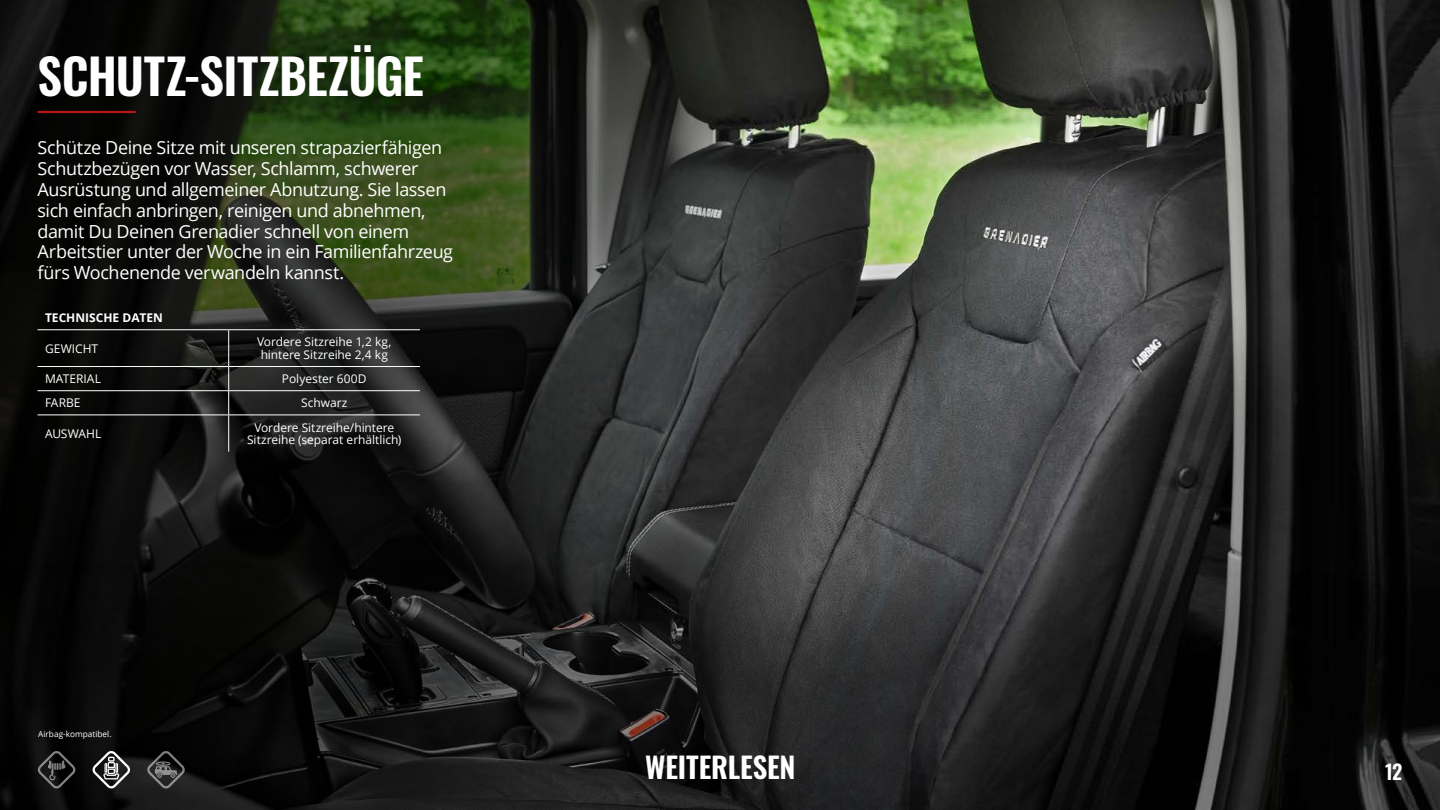
<style>
.page{position:relative;width:1440px;height:810px;background:#fff}
.page>*{position:absolute;margin:0;border:0;box-sizing:border-box;transform-origin:0 0}
.HDL_Interior{font:600 48.75px "Oswald";letter-spacing:-.01em;color:#fff}
.t1{font:600 28.88px "Oswald";letter-spacing:-.005em;color:#fff}
.t2{font:600 20.25px "Oswald";color:#fff}
.Bodycopy{font:18px/20.9px "Open Sans";letter-spacing:-.02em;color:#fff}
.Table_BC_center{font:12px/12.6px "Open Sans";letter-spacing:-.005em;color:#fff}
.Table_of_Contents{font:12px "Open Sans";letter-spacing:.005em;color:#fff}
.Table_HL{font:700 12px "Open Sans";color:#fff}
.Captions{font:8.25px "Open Sans";letter-spacing:.005em;color:#fff}
</style>
<div class="page">
<img style="left:810px;top:0;width:630px;height:564px">
<img style="left:0;top:0;width:810px;height:564px">
<img style="left:0;top:564px;width:1440px;height:246px">
<hr style="left:38px;top:329px;width:191px;height:1px;background:#fff">
<hr style="left:229px;top:329px;width:191px;height:1px;background:#fff">
<hr style="left:228px;top:330px;width:1px;height:36px;background:#fff">
<hr style="left:38px;top:366px;width:191px;height:1px;background:#fff">
<hr style="left:229px;top:366px;width:191px;height:1px;background:#fff">
<hr style="left:38px;top:390px;width:191px;height:1px;background:#fff">
<hr style="left:229px;top:390px;width:191px;height:1px;background:#fff">
<svg style="left:228px;top:367px;width:1px;height:48px"></svg>
<hr style="left:38px;top:415px;width:191px;height:1px;background:#fff">
<hr style="left:229px;top:415px;width:191px;height:1px;background:#fff">
<hr style="left:228px;top:415px;width:1px;height:37px;background:#fff">
<svg style="left:38px;top:751px;width:38px;height:37px"></svg>
<svg style="left:93px;top:750px;width:37px;height:38px"></svg>
<svg style="left:147px;top:750px;width:38px;height:38px"></svg>
<hr style="left:38px;top:111px;width:98px;height:2px;background:#b61615">
<p class="HDL_Interior" style="left:38px;top:50px;width:388px">SCHUTZ-SITZBEZÜGE</p>
<p class="Bodycopy" style="left:38px;top:137px;width:417px">Schütze Deine Sitze mit unseren strapazierfähigen Schutzbezügen vor Wasser, Schlamm, schwerer Ausrüstung und allgemeiner Abnutzung. Sie lassen sich einfach anbringen, reinigen und abnehmen, damit Du Deinen Grenadier schnell von einem Arbeitstier unter der Woche in ein Familienfahrzeug fürs Wochenende verwandeln kannst.</p>
<p class="Table_HL" style="left:45px;top:309px;width:120px">TECHNISCHE DATEN</p>
<p class="Table_of_Contents" style="left:45px;top:340px;width:55px">GEWICHT</p>
<p class="Table_BC_center" style="left:257px;top:335px;width:136px">Vordere Sitzreihe 1,2 kg, hintere Sitzreihe 2,4 kg</p>
<p class="Table_of_Contents" style="left:45px;top:371px;width:57px">MATERIAL</p>
<p class="Table_BC_center" style="left:282px;top:372px;width:86px">Polyester 600D</p>
<p class="Table_of_Contents" style="left:45px;top:395px;width:37px">FARBE</p>
<p class="Table_BC_center" style="left:301px;top:396px;width:48px">Schwarz</p>
<p class="Table_of_Contents" style="left:45px;top:425px;width:58px">AUSWAHL</p>
<p class="Table_BC_center" style="left:247px;top:421px;width:156px;text-align:center">Vordere Sitzreihe/hintere<br>Sitzreihe (separat erhältlich)</p>
<p class="Captions" style="left:38px;top:728px;width:75px">Airbag-kompatibel.</p>
<h2 class="t1" style="left:645px;top:752px;width:152px">WEITERLESEN</h2>
<p class="t2" style="left:1385px;top:761px;width:19px">12</p>
</div>
